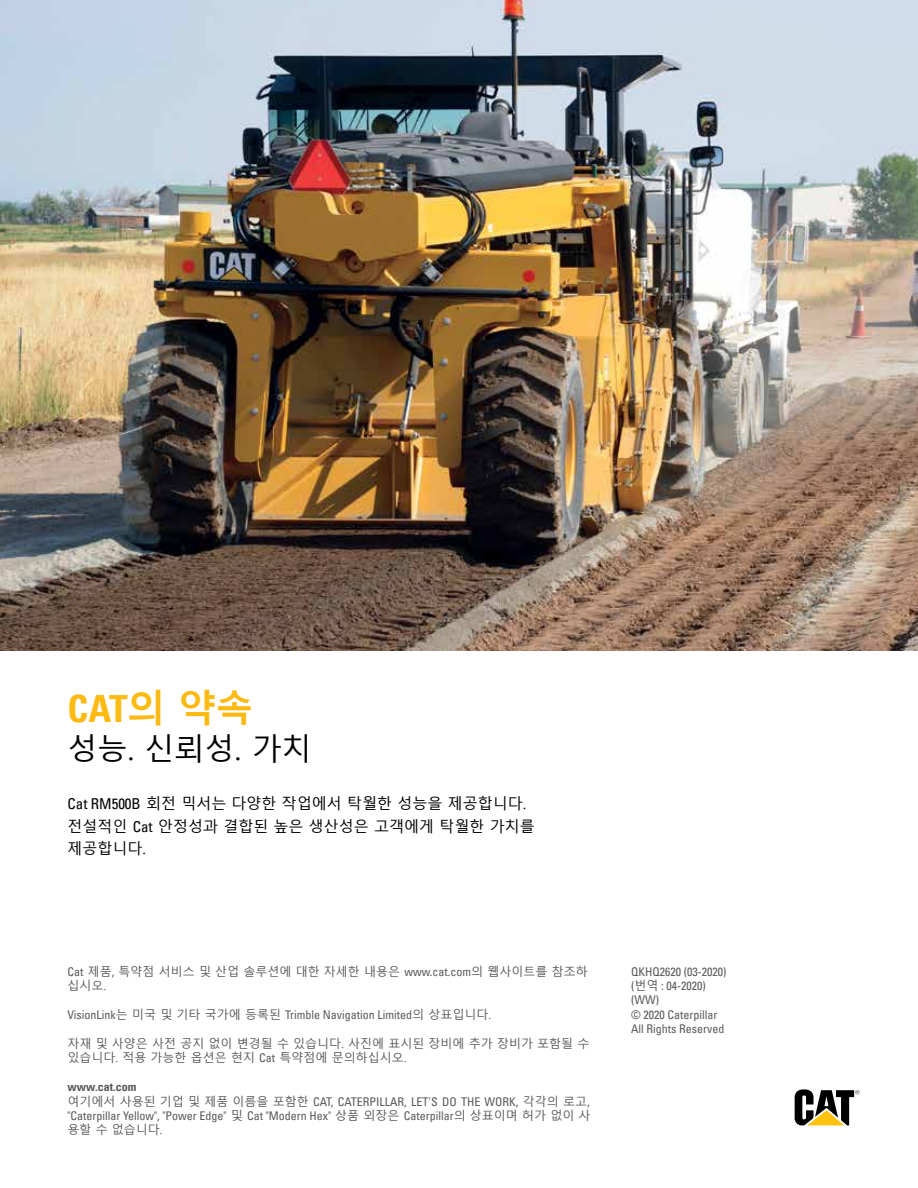
<style>
.page{position:relative;width:918px;height:1188px;background:#fff}
.page>*{position:absolute;margin:0;border:0;box-sizing:border-box;transform-origin:0 0}
.t1{font:700 condensed 37.5px "Univers LT";color:#fdba12}
.t2{font:30px "Malgun Gothic";color:#000}
.t3{font:15px/22.5px "Malgun Gothic";color:#000}
.t4{font:condensed 12px/14.4px "Univers LT";color:#58595b}
.t5{font:12px/14.4px "Malgun Gothic";color:#58595b}
.s1{font-family:"Malgun Gothic";font-stretch:normal}
.s2{font-family:"Univers LT";font-stretch:condensed}
.s3{font-weight:700}
</style>
<div class="page">
<img style="left:0;top:0;width:918px;height:650px">
<svg style="left:795px;top:1089px;width:65px;height:36px"></svg>
<h1 class="t1" style="left:68px;top:686px;width:187px">CAT<span class="s1">의 약속</span></h1>
<h2 class="t2" style="left:68px;top:732px;width:246px">성능. 신뢰성. 가치</h2>
<p class="t3" style="left:68px;top:793px;width:469px"><span class="s2">Cat RM500B</span> 회전 믹서는 다양한 작업에서 탁월한 성능을 제공합니다. 전설적인 <span class="s2">Cat</span> 안정성과 결합된 높은 생산성은 고객에게 탁월한 가치를 제공합니다.</p>
<p class="t5" style="left:68px;top:965px;width:522px"><span class="s2">Cat</span> 제품<span class="s2">,</span> 특약점 서비스 및 산업 솔루션에 대한 자세한 내용은 <span class="s2">www.cat.com</span>의 웹사이트를 참조하 십시오.</p>
<p class="t4" style="left:68px;top:1008px;width:425px">VisionLink<span class="s1">는 미국 및 기타 국가에 등록된</span> Trimble Navigation Limited<span class="s1">의 상표입니다.</span></p>
<p class="t5" style="left:68px;top:1037px;width:523px">자재 및 사양은 사전 공지 없이 변경될 수 있습니다. 사진에 표시된 장비에 추가 장비가 포함될 수 있습니다. 적용 가능한 옵션은 현지 <span class="s2">Cat</span> 특약점에 문의하십시오.</p>
<p class="t4" style="left:68px;top:1080px;width:525px"><span class="s3">www.cat.com<br></span><span class="s1">여기에서 사용된 기업 및 제품 이름을 포함한</span> CAT, CATERPILLAR, LET<span class="s1">’</span>S DO THE WORK, <span class="s1">각각의 로고</span>, "Caterpillar Yellow", "Power Edge" <span class="s1">및</span> Cat "Modern Hex" <span class="s1">상품 외장은</span> Caterpillar<span class="s1">의 상표이며 허가 없이 사</span></p>
<p class="t5" style="left:68px;top:1123px;width:97px">용할 수 없습니다.</p>
<p class="t4" style="left:631px;top:964px;width:97px">QKHQ2620 (03-2020) (<span class="s1">번역</span> : 04-2020) (WW)<br>© 2020 Caterpillar<br>All Rights Reserved</p>
</div>
